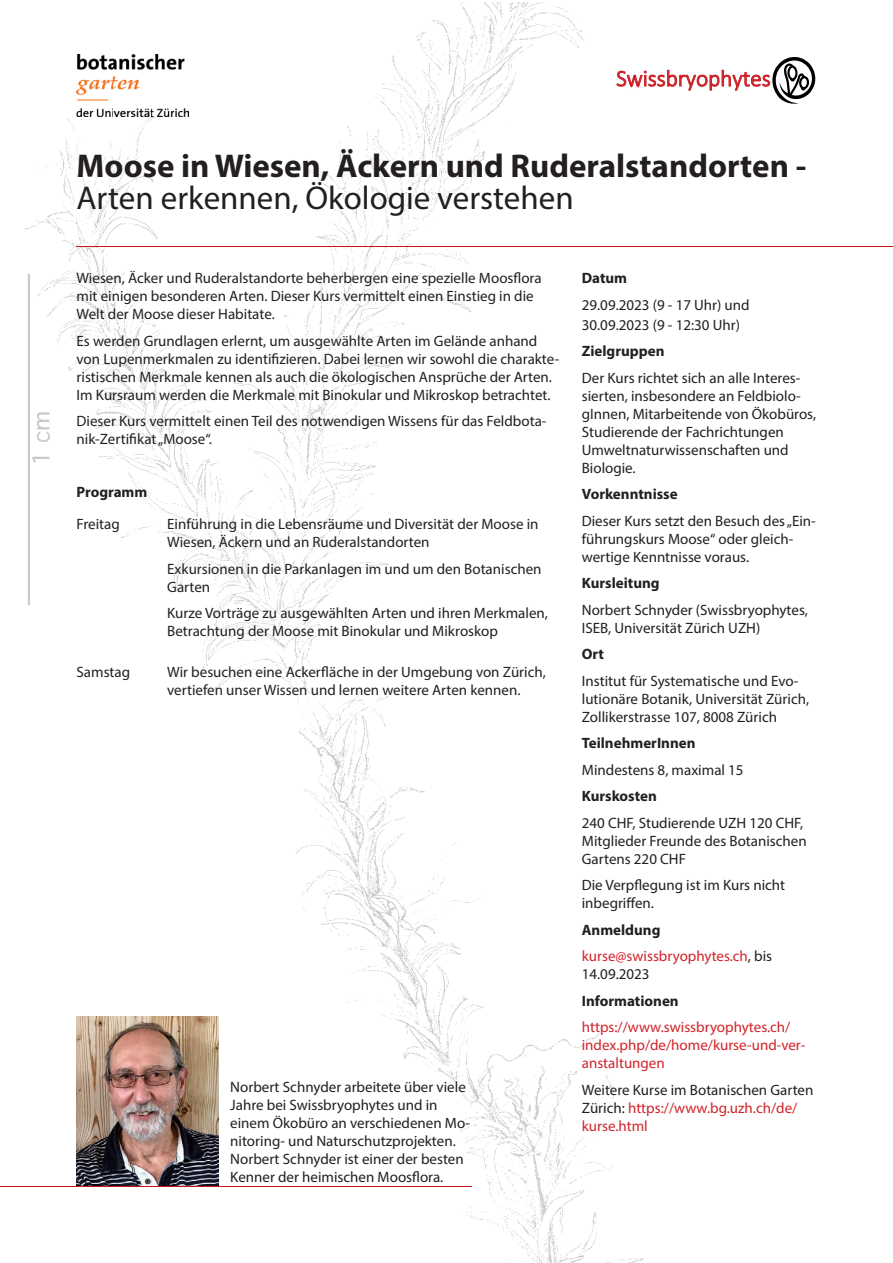
<style>
.page{position:relative;width:893px;height:1263px;background:#fff}
.page>*{position:absolute;margin:0;border:0;box-sizing:border-box;transform-origin:0 0}
.Titel{font:700 33px "Myriad Pro";color:#231f20}
.Titel-2{font:33px "Myriad Pro";color:#231f20}
.t1{font:300 23.4px "Calibri";color:#cb1f26}
.Text{font:15px/18px "Myriad Pro";color:#231f20}
.Kursleiterbeschreibu{font:15px/18px "Myriad Pro";color:#231f20}
.Text-2{font:15px/18px "Myriad Pro";color:#d1232a}
.Text-3{font:700 15px "Myriad Pro";color:#231f20}
.s1{color:#231f20}
.s2{color:#d1232a}
</style>
<div class="page">
<img style="left:25px;top:2px;width:619px;height:1261px">
<svg style="left:616px;top:57px;width:199px;height:47px"></svg>
<img style="left:76px;top:54px;width:113px;height:63px">
<hr style="left:77px;top:246px;width:816px;height:1px;background:#c81517">
<img style="left:77px;top:1017px;width:141px;height:169px">
<hr style="left:0;top:1186px;width:472px;height:1px;background:#c81517">
<p class="t1" style="left:616px;top:64px;width:156px">Swissbryophytes</p>
<p class="Titel" style="left:77px;top:144px;width:731px">Moose in Wiesen, Äckern und Ruderalstandorten -</p>
<p class="Titel-2" style="left:77px;top:178px;width:499px">Arten erkennen, Ökologie verstehen</p>
<p class="Text" style="left:77px;top:269px;width:467px">Wiesen, Äcker und Ruderalstandorte beherbergen eine spezielle Moosflora mit einigen besonderen Arten. Dieser Kurs vermittelt einen Einstieg in die<br>Welt der Moose dieser Habitate.</p>
<p class="Text" style="left:77px;top:331px;width:484px">Es werden Grundlagen erlernt, um ausgewählte Arten im Gelände anhand von Lupenmerkmalen zu identifizieren. Dabei lernen wir sowohl die charakte&shy;ristischen Merkmale kennen als auch die ökologischen Ansprüche der Arten.<br>Im Kursraum werden die Merkmale mit Binokular und Mikroskop betrachtet.</p>
<p class="Text" style="left:77px;top:412px;width:471px">Dieser Kurs vermittelt einen Teil des notwendigen Wissens für das Feldbota&shy;nik-Zertifikat „Moose“.</p>
<p class="Text-3" style="left:77px;top:482px;width:72px">Programm</p>
<p class="Text" style="left:77px;top:515px;width:45px">Freitag</p>
<p class="Text" style="left:167px;top:515px;width:373px">Einführung in die Lebensräume und Diversität der Moose in<br>Wiesen, Äckern und an Ruderalstandorten</p>
<p class="Text" style="left:167px;top:559px;width:376px">Exkursionen in die Parkanlagen im und um den Botanischen<br>Garten</p>
<p class="Text" style="left:167px;top:604px;width:382px">Kurze Vorträge zu ausgewählten Arten und ihren Merkmalen,<br>Betrachtung der Moose mit Binokular und Mikroskop</p>
<p class="Text" style="left:77px;top:663px;width:55px">Samstag</p>
<p class="Text" style="left:167px;top:663px;width:380px">Wir besuchen eine Ackerfläche in der Umgebung von Zürich, vertiefen unser Wissen und lernen weitere Arten kennen.</p>
<p class="Kursleiterbeschreibu" style="left:230px;top:1078px;width:241px">Norbert Schnyder arbeitete über viele Jahre bei Swissbryophytes und in einem Ökobüro an verschiedenen Mo&shy;nitoring‐ und Naturschutzprojekten.<br>Norbert Schnyder ist einer der besten Kenner der heimischen Moosflora.</p>
<p class="Text-3" style="left:582px;top:268px;width:47px">Datum</p>
<p class="Text" style="left:582px;top:295px;width:169px;line-height:19.8px">29.09.2023 (9 - 17 Uhr) und<br>30.09.2023 (9 - 12:30 Uhr)</p>
<p class="Text-3" style="left:582px;top:341px;width:84px">Zielgruppen</p>
<p class="Text" style="left:582px;top:368px;width:236px">Der Kurs richtet sich an alle Interes&shy;sierten, insbesondere an Feldbiolo&shy;gInnen, Mitarbeitende von Ökobüros,<br>Studierende der Fachrichtungen<br>Umweltnaturwissenschaften und<br>Biologie.</p>
<p class="Text-3" style="left:582px;top:484px;width:97px">Vorkenntnisse</p>
<p class="Text" style="left:582px;top:511px;width:236px">Dieser Kurs setzt den Besuch des „Ein&shy;führungskurs Moose“ oder gleich&shy;wertige Kenntnisse voraus.</p>
<p class="Text-3" style="left:582px;top:573px;width:79px">Kursleitung</p>
<p class="Text" style="left:582px;top:600px;width:228px">Norbert Schnyder (Swissbryophytes,<br>ISEB, Universität Zürich UZH)</p>
<p class="Text-3" style="left:582px;top:644px;width:24px">Ort</p>
<p class="Text" style="left:582px;top:671px;width:229px">Institut für Systematische und Evo&shy;lutionäre Botanik, Universität Zürich,<br>Zollikerstrasse 107, 8008 Zürich</p>
<p class="Text-3" style="left:582px;top:733px;width:115px">TeilnehmerInnen</p>
<p class="Text" style="left:582px;top:760px;width:163px">Mindestens 8, maximal 15</p>
<p class="Text-3" style="left:582px;top:786px;width:77px">Kurskosten</p>
<p class="Text" style="left:582px;top:813px;width:226px">240 CHF, Studierende UZH 120 CHF,<br>Mitglieder Freunde des Botanischen<br>Gartens 220 CHF</p>
<p class="Text" style="left:582px;top:876px;width:205px">Die Verpflegung ist im Kurs nicht inbegriffen.</p>
<p class="Text-3" style="left:582px;top:920px;width:80px">Anmeldung</p>
<p class="Text-2" style="left:582px;top:947px;width:192px">kurse@swissbryophytes.ch<span class="s1">, bis<br>14.09.2023</span></p>
<p class="Text-3" style="left:582px;top:991px;width:98px">Informationen</p>
<p class="Text-2" style="left:582px;top:1018px;width:225px">https://www.swissbryophytes.ch/ index.php/de/home/kurse-und-ver&shy;anstaltungen</p>
<p class="Text" style="left:582px;top:1080px;width:233px">Weitere Kurse im Botanischen Garten<br>Zürich: <span class="s2">https://www.bg.uzh.ch/de/ kurse.html</span></p>
</div>
